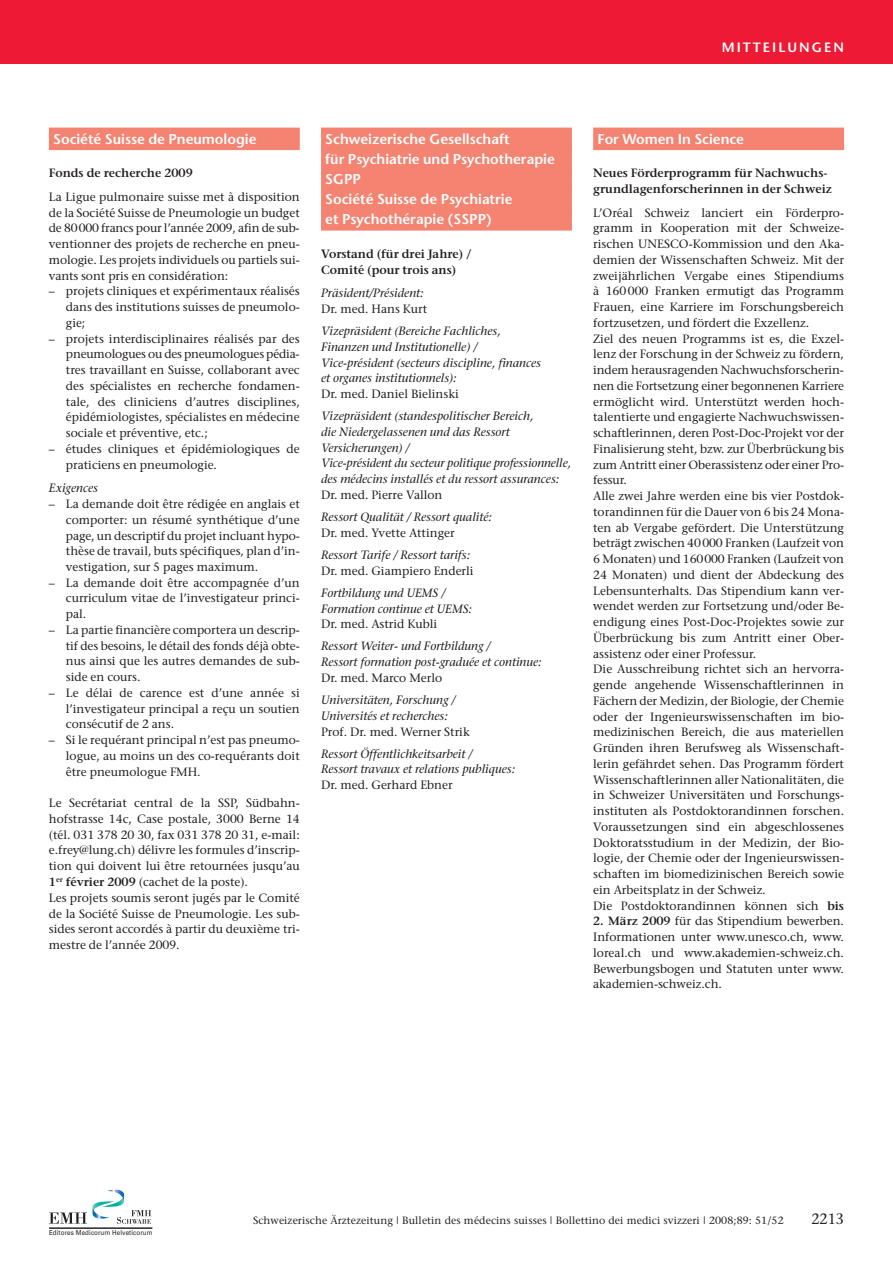
<style>
.page{position:relative;width:893px;height:1263px;background:#fff}
.page>*{position:absolute;margin:0;border:0;box-sizing:border-box;transform-origin:0 0}
.t1{font:15px "Stone Serif";color:#231f20;scale:.95 1}
.t2{font:600 14.25px/20.1px "Stone Sans";color:#fff}
.t3{font:600 13.5px "Stone Sans";letter-spacing:.15em;color:#fff}
.t4{font:12px/15.8px "Stone Serif";color:#231f20;text-align:justify}
.t5{font:italic 12px/15.8px "Stone Serif";color:#231f20}
.t6{font:600 12px/15.8px "Stone Serif";color:#231f20}
.t7{font:10.5px "Stone Serif";letter-spacing:.01em;color:#231f20}
.t8{font:6.9px "Univers";letter-spacing:.015em;color:#231f20;scale:.9 1}
.s1{font-weight:600}
</style>
<div class="page">
<div style="left:0;top:0;width:893px;height:64px;background:#ed1a34"></div>
<svg style="left:49px;top:1189px;width:102px;height:35px"></svg>
<hr style="left:49px;top:1228px;width:103px;height:1px;background:#231f20">
<div style="left:49px;top:128px;width:251px;height:22px;background:#f48471"></div>
<div style="left:321px;top:128px;width:251px;height:22px;background:#f48471"></div>
<div style="left:321px;top:148px;width:251px;height:22px;background:#f48471"></div>
<div style="left:321px;top:168px;width:251px;height:22px;background:#f48471"></div>
<div style="left:321px;top:188px;width:251px;height:22px;background:#f48471"></div>
<div style="left:321px;top:208px;width:251px;height:23px;background:#f48471"></div>
<div style="left:593px;top:128px;width:251px;height:22px;background:#f48471"></div>
<p class="t3" style="left:722px;top:42px;width:124px">MITTEILUNGEN</p>
<p class="t2" style="left:53px;top:130px;width:205px">Société Suisse de Pneumologie</p>
<p class="t6" style="left:49px;top:167px;width:145px">Fonds de recherche 2009</p>
<p class="t4" style="left:49px;top:190px;width:252px">La Ligue pulmonaire suisse met à disposition de la Société Suisse de Pneumologie un budget de 80000 francs pour l’année 2009, afin de sub&shy;ventionner des projets de recherche en pneu&shy;mologie. Les projets individuels ou partiels sui&shy;vants sont pris en considération:</p>
<p class="t4" style="left:66px;top:285px;width:235px;text-indent:-17px">– projets cliniques et expérimentaux réalisés dans des institutions suisses de pneumolo&shy;gie;</p>
<p class="t4" style="left:66px;top:332px;width:235px;text-indent:-17px">– projets interdisciplinaires réalisés par des pneumologues ou des pneumologues pédia - tres travaillant en Suisse, collaborant avec des spécialistes en recherche fondamen&shy;tale, des cliniciens d’autres disciplines, épidémiologistes, spécialistes en médecine sociale et préventive, etc.;</p>
<p class="t4" style="left:66px;top:442px;width:235px;text-indent:-17px">– études cliniques et épidémiologiques de praticiens en pneumologie.</p>
<p class="t5" style="left:49px;top:481px;width:51px">Exigences</p>
<p class="t4" style="left:66px;top:497px;width:235px;text-indent:-17px">– La demande doit être rédigée en anglais et comporter: un résumé synthétique d’une page, un descriptif du projet incluant hypo - thèse de travail, buts spécifiques, plan d’in&shy;vestigation, sur 5 pages maximum.</p>
<p class="t4" style="left:66px;top:576px;width:235px;text-indent:-17px">– La demande doit être accompagnée d’un curriculum vitae de l’investigateur princi&shy;pal.</p>
<p class="t4" style="left:66px;top:623px;width:235px;text-indent:-17px">– La partie financière comportera un descrip&shy;tif des besoins, le détail des fonds déjà obte&shy;nus ainsi que les autres demandes de sub&shy;side en cours.</p>
<p class="t4" style="left:66px;top:686px;width:235px;text-indent:-17px">– Le délai de carence est d’une année si l’investigateur principal a reçu un soutien consécutif de 2 ans.</p>
<p class="t4" style="left:66px;top:733px;width:235px;text-indent:-17px">– Si le requérant principal n’est pas pneumo&shy;logue, au moins un des co-requérants doit être pneumologue FMH.</p>
<p class="t4" style="left:49px;top:796px;width:252px;text-align:left">Le Secrétariat central de la SSP, Südbahn&shy;hof strasse 14c, Case postale, 3000 Berne 14 (tél. 031 378 20 30, fax 031 378 20 31, e-mail: e.frey@lung.ch) délivre les formules d’inscrip&shy;tion qui doivent lui être retournées jusqu’au <span class="s1">1</span><sup>er</sup> <span class="s1">février 2009</span> (cachet de la poste).<br>Les projets soumis seront jugés par le Comité de la Société Suisse de Pneumologie. Les sub&shy;sides seront accordés à partir du deuxième tri&shy;mestre de l’année 2009.</p>
<p class="t2" style="left:325px;top:130px;width:231px">Schweizerische Gesellschaft<br>für Psychiatrie und Psychotherapie<br>SGPP<br>Société Suisse de Psychiatrie<br>et Psychothérapie (SSPP)</p>
<p class="t6" style="left:321px;top:247px;width:152px">Vorstand (für drei Jahre) /<br>Comité (pour trois ans)</p>
<p class="t5" style="left:321px;top:286px;width:104px">Präsident/Président:</p>
<p class="t4" style="left:321px;top:302px;width:108px">Dr. med. Hans Kurt</p>
<p class="t5" style="left:321px;top:324px;width:222px">Vizepräsident (Bereiche Fachliches, Finanzen und Institutionelle) / Vice-président (secteurs discipline, finances et organes institutionnels):</p>
<p class="t4" style="left:321px;top:387px;width:139px">Dr. med. Daniel Bielinski</p>
<p class="t5" style="left:321px;top:409px;width:252px">Vizepräsident (standespolitischer Bereich,<br>die Niedergelassenen und das Ressort Versicherungen) /<br>Vice-président du secteur politique professionnelle, des médecins installés et du ressort assurances:</p>
<p class="t4" style="left:321px;top:488px;width:123px">Dr. med. Pierre Vallon</p>
<p class="t5" style="left:321px;top:510px;width:172px">Ressort Qualität / Ressort qualité:</p>
<p class="t4" style="left:321px;top:526px;width:135px">Dr. med. Yvette Attinger</p>
<p class="t5" style="left:321px;top:548px;width:151px">Ressort Tarife / Ressort tarifs:</p>
<p class="t4" style="left:321px;top:564px;width:154px">Dr. med. Giampiero Enderli</p>
<p class="t5" style="left:321px;top:586px;width:152px">Fortbildung und UEMS /<br>Formation continue et UEMS:</p>
<p class="t4" style="left:321px;top:617px;width:118px">Dr. med. Astrid Kubli</p>
<p class="t5" style="left:321px;top:639px;width:222px">Ressort Weiter- und Fortbildung /<br>Ressort formation post-graduée et continue:</p>
<p class="t4" style="left:321px;top:671px;width:123px">Dr. med. Marco Merlo</p>
<p class="t5" style="left:321px;top:693px;width:136px">Universitäten, Forschung /<br>Universités et recherches:</p>
<p class="t4" style="left:321px;top:725px;width:150px">Prof. Dr. med. Werner Strik</p>
<p class="t5" style="left:321px;top:747px;width:196px">Ressort Öffentlichkeitsarbeit /<br>Ressort travaux et relations publiques:</p>
<p class="t4" style="left:321px;top:778px;width:133px">Dr. med. Gerhard Ebner</p>
<p class="t2" style="left:597px;top:130px;width:148px">For Women In Science</p>
<p class="t6" style="left:593px;top:167px;width:240px">Neues Förderprogramm für Nachwuchs&shy;grundlagenforscherinnen in der Schweiz</p>
<p class="t4" style="left:593px;top:206px;width:252px;text-align:left">L’Oréal Schweiz lanciert ein Förderpro&shy;gramm in Kooperation mit der Schweize - rischen UNESCO- Kommission und den Aka&shy;demien der Wissenschaften Schweiz. Mit der zweijähr li chen Vergabe eines Stipendiums à 160000 Franken ermutigt das Programm Frauen, eine Karriere im Forschungsbereich fortzusetzen, und fördert die Exzellenz.<br>Ziel des neuen Programms ist es, die Exzel&shy;lenz der Forschung in der Schweiz zu fördern, indem herausragenden Nachwuchsforscherin - nen die Fortsetzung einer begonnenen Karriere ermöglicht wird. Unterstützt werden hoch - talentierte und engagierte Nachwuchswissen&shy;schaftlerinnen, deren Post-Doc-Projekt vor der Finalisierung steht, bzw. zur Überbrückung bis zum Antritt einer Oberassistenz oder einer Pro&shy;fessur.<br>Alle zwei Jahre werden eine bis vier Postdok&shy;to randinnen für die Dauer von 6 bis 24 Mona - ten ab Vergabe gefördert. Die Unterstützung be trägt zwischen 40000 Franken (Laufzeit von 6 Monaten) und 160000 Franken (Laufzeit von 24 Monaten) und dient der Abdeckung des Lebensunterhalts. Das Stipendium kann ver&shy;wendet werden zur Fortsetzung und/oder Be&shy;endigung eines Post-Doc-Projektes sowie zur Überbrückung bis zum Antritt einer Ober - assistenz oder einer Professur.<br>Die Ausschreibung richtet sich an hervorra&shy;gende angehende Wissenschaftlerinnen in Fächern der Medizin, der Biologie, der Chemie oder der Ingenieurswissenschaften im bio&shy;medizinischen Bereich, die aus materiellen Gründen ihren Berufsweg als Wissenschaft&shy;lerin gefährdet sehen. Das Programm fördert Wissenschaftlerinnen aller Nationalitäten, die in Schweizer Universitäten und Forschungs&shy;instituten als Postdoktorandinnen forschen.<br>Voraussetzungen sind ein abgeschlossenes Doktoratsstudium in der Medizin, der Bio&shy;logie, der Chemie oder der Ingenieurswissen&shy;schaften im biomedizinischen Bereich sowie ein Arbeitsplatz in der Schweiz.<br>Die Postdoktorandinnen können sich <span class="s1">bis</span></p>
<p class="t4" style="left:593px;top:914px;width:252px"><span class="s1">2. März 2009</span> für das Stipendium bewerben.<br>Informationen unter www.unesco.ch, www. loreal.ch und www.akademien-schweiz.ch.<br>Bewerbungsbogen und Statuten unter www. akademien-schweiz.ch.</p>
<p class="t8" style="left:49px;top:1229px;width:117px">Editores Medicorum Helveticorum</p>
<p class="t7" style="left:253px;top:1216px;width:532px">Schweizerische Ärztezeitung | Bulletin des médecins suisses | Bollettino dei medici svizzeri | 2008;89: 51/52</p>
<p class="t1" style="left:811px;top:1213px;width:36px">2213</p>
</div>
